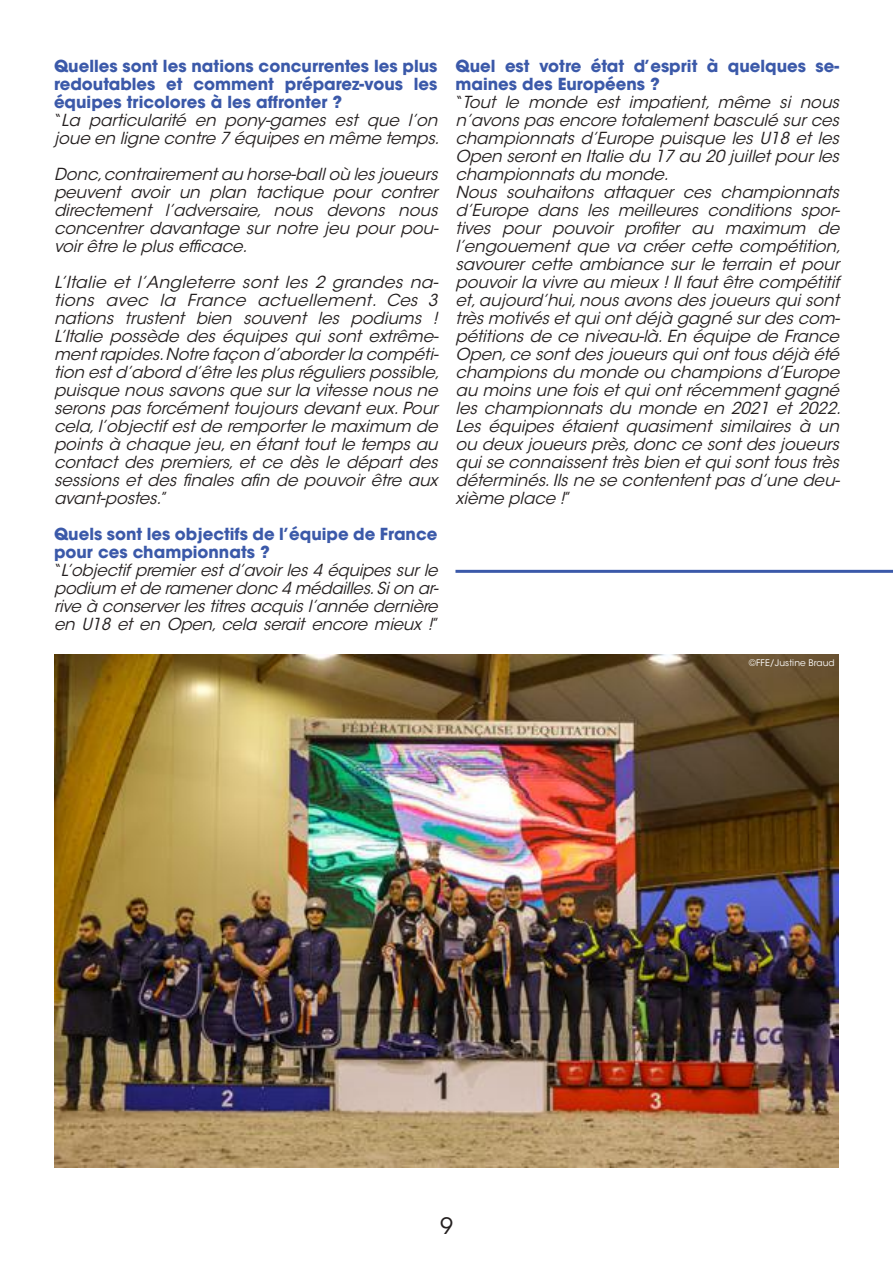
<style>
.page{position:relative;width:893px;height:1263px;background:#fff}
.page>*{position:absolute;margin:0;border:0;box-sizing:border-box;transform-origin:0 0}
.t1{font:22.5px "ITC Avant Garde Std";color:#241f1f}
.t2{font:italic 16.5px/18px "ITC Avant Garde Std";color:#241f1f}
.t3{font:700 16.5px/18px "ITC Avant Garde Std";color:#3b59a9}
.t4{font:9px "ITC Avant Garde Std";letter-spacing:.01em;color:#fff}
.s1{font-weight:400;color:#241f1f}
.s2{font-weight:400;font-style:italic;color:#241f1f}
.s3{font-style:normal}
.s4{font-weight:700;font-style:normal;color:#3b59a9}
</style>
<div class="page">
<img style="left:54px;top:655px;width:785px;height:512px">
<hr style="left:455px;top:570px;width:438px;height:3px;background:#3b59a9">
<p class="t3" style="left:54px;top:57px;width:392px">Quelles sont les nations concurrentes les plus redoutables et comment préparez-vous les équipes tricolores à les affronter ?<br><span class="s1">“</span> <span class="s2">La particularité en pony-games est que l’on joue en ligne contre 7 équipesen même temps.</span></p>
<p class="t2" style="left:54px;top:165px;width:390px;text-align:justify">Donc,contrairementau horse-balloù lesjoueurs peuvent avoir un plan tactique pour contrer directement l’adversaire, nous devons nous concentrer davantage sur notre jeu pour pou&shy;voirêtre le plusefficace.</p>
<p class="t2" style="left:54px;top:273px;width:392px">L’Italie et l’Angleterre sont les 2 grandes na&shy;tions avec la France actuellement. Ces 3 nations trustent bien souvent les podiums !<br>L’Italie possède des équipes qui sont extrême&shy;mentrapides.Notre façon d’aborderla compéti&shy;tion estd’abord d’être lesplusrégulierspossible, puisque noussavonsque surla vitesse nousne seronspasforcémenttoujoursdevanteux.Pour cela,l’objectifestde remporterle maximum de points à chaque jeu,en étant tout le temps au contact des premiers,et ce dès le départ des sessions et des finales afin de pouvoir être aux avant-postes.<span class="s3">”</span></p>
<p class="t2" style="left:54px;top:525px;width:390px"><span class="s4">Quels sont les objectifs de l’équipe de France pour ces championnats ?<br></span><span class="s3">“</span> L’objectifpremierestd’avoirles4 équipessurle podium etde ramenerdonc 4 médailles.Sion ar&shy;rive à conserverlestitresacquisl’année dernière en U18 et en Open,cela serait encore mieux !<span class="s3">”</span></p>
<p class="t2" style="left:455px;top:57px;width:392px"><span class="s4">Quel est votre état d’esprit à quelques se&shy;maines des Européens ?<br></span><span class="s3">“</span> Tout le monde est impatient, même si nous n’avonspasencore totalementbasculé surces championnats d’Europe puisque les U18 et les Open seronten Italie du 17 au 20 juilletpourles championnatsdu monde.<br>Nous souhaitons attaquer ces championnats d’Europe dans les meilleures conditions spor&shy;tives pour pouvoir profiter au maximum de l’engouement que va créer cette compétition, savourer cette ambiance sur le terrain et pour pouvoirla vivre au mieux!Ilfautêtre compétitif et,aujourd’hui,nousavonsdesjoueursquisont trèsmotivésetquiontdéjà gagné surdescom&shy;pétitions de ce niveau-là.En équipe de France Open,ce sontdesjoueursquionttousdéjà été championsdu monde ou championsd’Europe au moinsune foisetquiontrécemmentgagné les championnats du monde en 2021 et 2022.<br>Les équipes étaient quasiment similaires à un ou deuxjoueursprès,donc ce sontdesjoueurs quise connaissenttrèsbien etquisonttoustrès déterminés.Ilsne se contententpasd’une deu&shy;xième place !<span class="s3">”</span></p>
<p class="t4" style="left:749px;top:657px;width:87px">©FFE/Justine Braud</p>
<h1 class="t1" style="left:440px;top:1212px;width:14px">9</h1>
</div>
